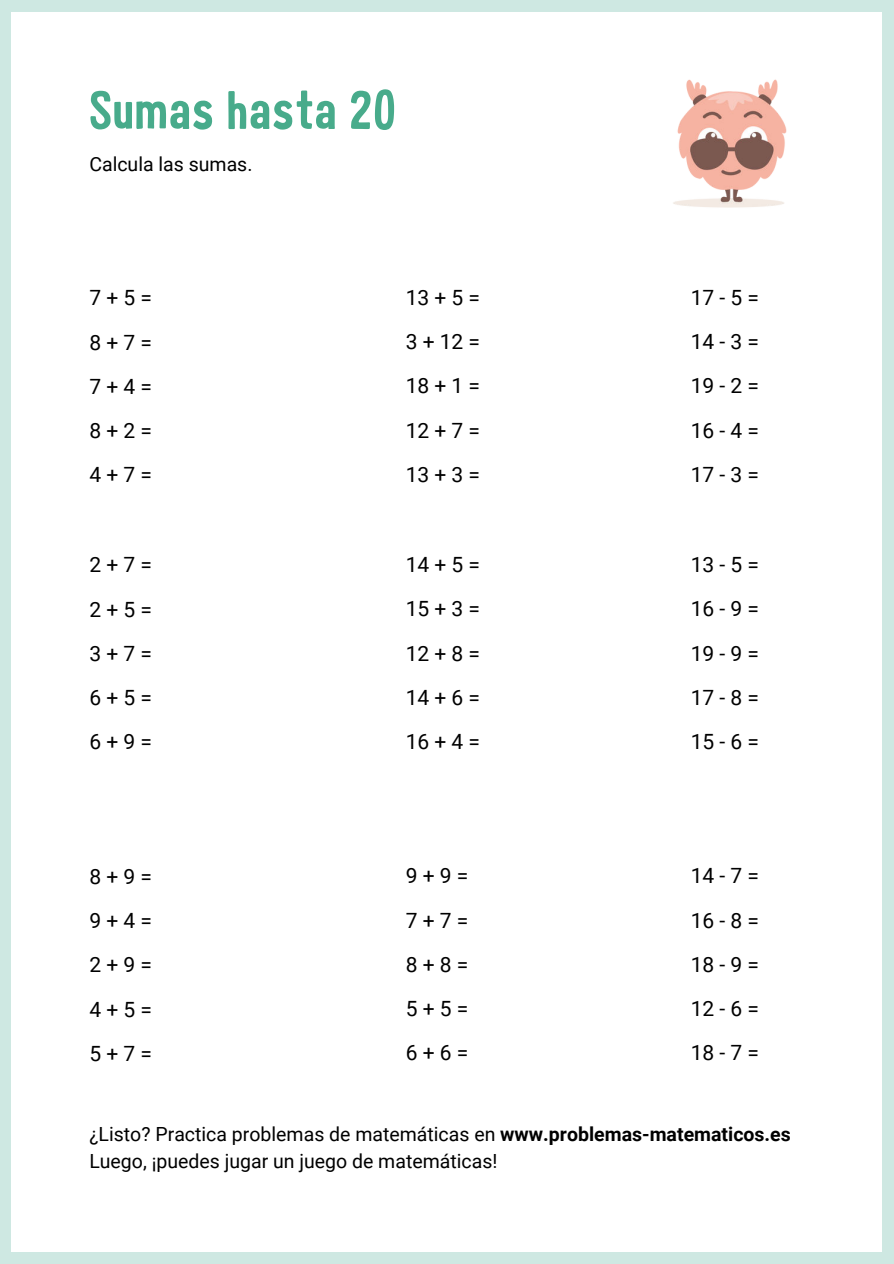
<style>
.page{position:relative;width:894px;height:1264px;background:#fff}
.page>*{position:absolute;margin:0;border:0;box-sizing:border-box;transform-origin:0 0}
.t1{font:54px "Childling";letter-spacing:.02em;color:#48ab8b}
.t2{font:21px/44.2px "Roboto";color:#000;text-align:justify}
.t3{font:19.5px/27px "Roboto";color:#000}
.s1{font-weight:700}
</style>
<div class="page">
<div style="left:0;top:0;width:893px;height:1263px;background:#cee8e2"></div>
<div style="left:11px;top:12px;width:871px;height:1239px;background:#fff"></div>
<img style="left:673px;top:79px;width:114px;height:129px">
<h1 class="t1" style="left:89px;top:77px;width:308px">Sumas hasta 20</h1>
<p class="t3" style="left:89px;top:150px;width:165px">Calcula las sumas.</p>
<p class="t2" style="left:89px;top:274px;width:64px">7 + 5 =</p>
<p class="t2" style="left:89px;top:319px;width:64px">8 + 7 = 7 + 4 = 8 + 2 = 4 + 7 =</p>
<p class="t2" style="left:89px;top:542px;width:64px">2 + 7 = 2 + 5 = 3 + 7 = 6 + 5 = 6 + 9 =</p>
<p class="t2" style="left:405px;top:275px;width:76px">13 + 5 = 3 + 12 = 18 + 1 = 12 + 7 = 13 + 3 =</p>
<p class="t2" style="left:405px;top:541px;width:76px">14 + 5 = 15 + 3 = 12 + 8 = 14 + 6 = 16 + 4 =</p>
<p class="t2" style="left:89px;top:853px;width:64px">8 + 9 = 9 + 4 = 2 + 9 = 4 + 5 = 5 + 7 =</p>
<p class="t2" style="left:405px;top:852px;width:64px">9 + 9 = 7 + 7 = 8 + 8 = 5 + 5 = 6 + 6 =</p>
<p class="t2" style="left:690px;top:275px;width:70px">17 - 5 = 14 - 3 = 19 - 2 = 16 - 4 = 17 - 3 =</p>
<p class="t2" style="left:690px;top:541px;width:70px">13 - 5 = 16 - 9 = 19 - 9 = 17 - 8 = 15 - 6 =</p>
<p class="t2" style="left:690px;top:852px;width:70px">14 - 7 = 16 - 8 = 18 - 9 = 12 - 6 = 18 - 7 =</p>
<p class="t3" style="left:89px;top:1119px;width:702px">¿Listo? Practica problemas de matemáticas en <span class="s1">www.problemas-matematicos.es<br></span>Luego, ¡puedes jugar un juego de matemáticas!</p>
</div>
